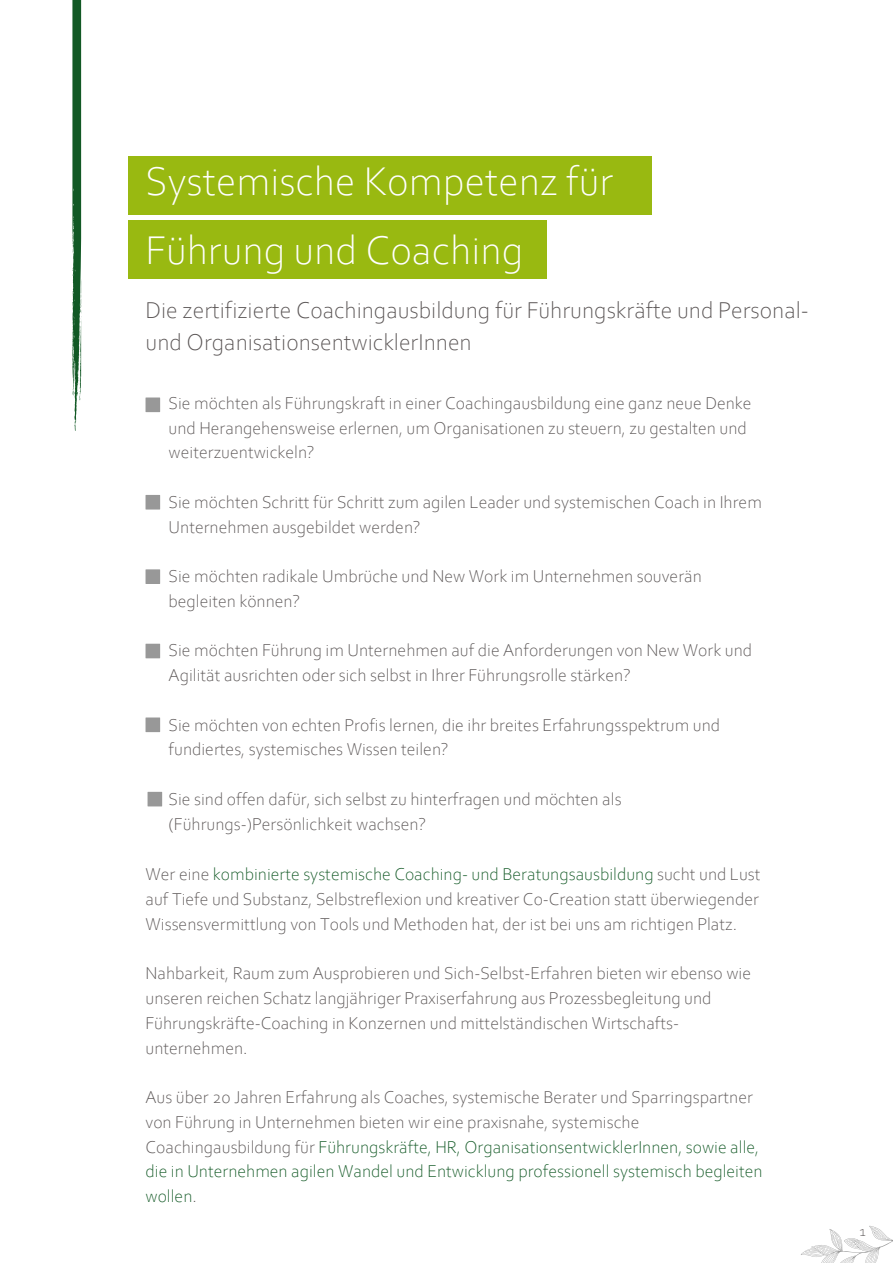
<style>
.page{position:relative;width:893px;height:1264px;background:#fff}
.page>*{position:absolute;margin:0;border:0;box-sizing:border-box;transform-origin:0 0}
.t1{font:300 42px/68.6px "Corbel";color:#fff}
.t2{font:300 24px/32.5px "Corbel";color:#595454}
.t3{font:300 18px/24.8px "Corbel";color:#595454}
.t4{font:300 15px "Corbel";color:#595454}
.s1{color:#125925}
</style>
<div class="page">
<svg style="left:801px;top:1225px;width:91px;height:38px"></svg>
<div style="left:128px;top:156px;width:523px;height:58px;background:#99b911"></div>
<div style="left:128px;top:220px;width:419px;height:59px;background:#99b911"></div>
<div style="left:145px;top:397px;width:15px;height:15px;background:#989898"></div>
<div style="left:145px;top:495px;width:15px;height:14px;background:#989898"></div>
<div style="left:145px;top:569px;width:15px;height:15px;background:#989898"></div>
<div style="left:145px;top:643px;width:15px;height:15px;background:#989898"></div>
<div style="left:145px;top:717px;width:15px;height:15px;background:#989898"></div>
<div style="left:147px;top:791px;width:15px;height:15px;background:#989898"></div>
<svg style="left:73px;top:0;width:9px;height:431px;background:#477e56"></svg>
<h1 class="t1" style="left:145px;top:151px;width:469px">Systemische Kompetenz für<br>Führung und Coaching</h1>
<h2 class="t2" style="left:145px;top:295px;width:664px">Die zertifizierte Coachingausbildung für Führungskräfte und Personal&shy;und OrganisationsentwicklerInnen</h2>
<p class="t3" style="left:169px;top:392px;width:584px">Sie möchten als Führungskraft in einer Coachingausbildung eine ganz neue Denke und Herangehensweise erlernen, um Organisationen zu steuern, zu gestalten und weiterzuentwickeln?</p>
<p class="t3" style="left:169px;top:491px;width:594px">Sie möchten Schritt für Schritt zum agilen Leader und systemischen Coach in Ihrem<br>Unternehmen ausgebildet werden?</p>
<p class="t3" style="left:169px;top:565px;width:534px">Sie möchten radikale Umbrüche und New Work im Unternehmen souverän begleiten können?</p>
<p class="t3" style="left:169px;top:639px;width:585px">Sie möchten Führung im Unternehmen auf die Anforderungen von New Work und<br>Agilität ausrichten oder sich selbst in Ihrer Führungsrolle stärken?</p>
<p class="t3" style="left:169px;top:714px;width:553px">Sie möchten von echten Profis lernen, die ihr breites Erfahrungsspektrum und fundiertes, systemisches Wissen teilen?</p>
<p class="t3" style="left:169px;top:788px;width:454px">Sie sind offen dafür, sich selbst zu hinterfragen und möchten als (Führungs-)Persönlichkeit wachsen?</p>
<p class="t3" style="left:145px;top:863px;width:616px;text-align:justify">Wer eine <span class="s1">kombinierte systemische Coaching- und Beratungsausbildung</span> sucht und Lust auf Tiefe und Substanz, Selbstreflexion und kreativer Co-Creation statt überwiegender Wissensvermittlung von Tools und Methoden hat, der ist bei uns am richtigen Platz.</p>
<p class="t3" style="left:145px;top:962px;width:607px">Nahbarkeit, Raum zum Ausprobieren und Sich-Selbst-Erfahren bieten wir ebenso wie unseren reichen Schatz langjähriger Praxiserfahrung aus Prozessbegleitung und Führungskräfte-Coaching in Konzernen und mittelständischen Wirtschafts&shy;unternehmen.</p>
<p class="t3" style="left:145px;top:1086px;width:618px">Aus über 20 Jahren Erfahrung als Coaches, systemische Berater und Sparringspartner von Führung in Unternehmen bieten wir eine praxisnahe, systemische Coachingausbildung für <span class="s1">Führungskräfte, HR, OrganisationsentwicklerInnen, sowie alle, die in Unternehmen agilen Wandel und Entwicklung professionell systemisch begleiten wollen</span>.</p>
<p class="t4" style="left:859px;top:1224px;width:8px">1</p>
</div>
